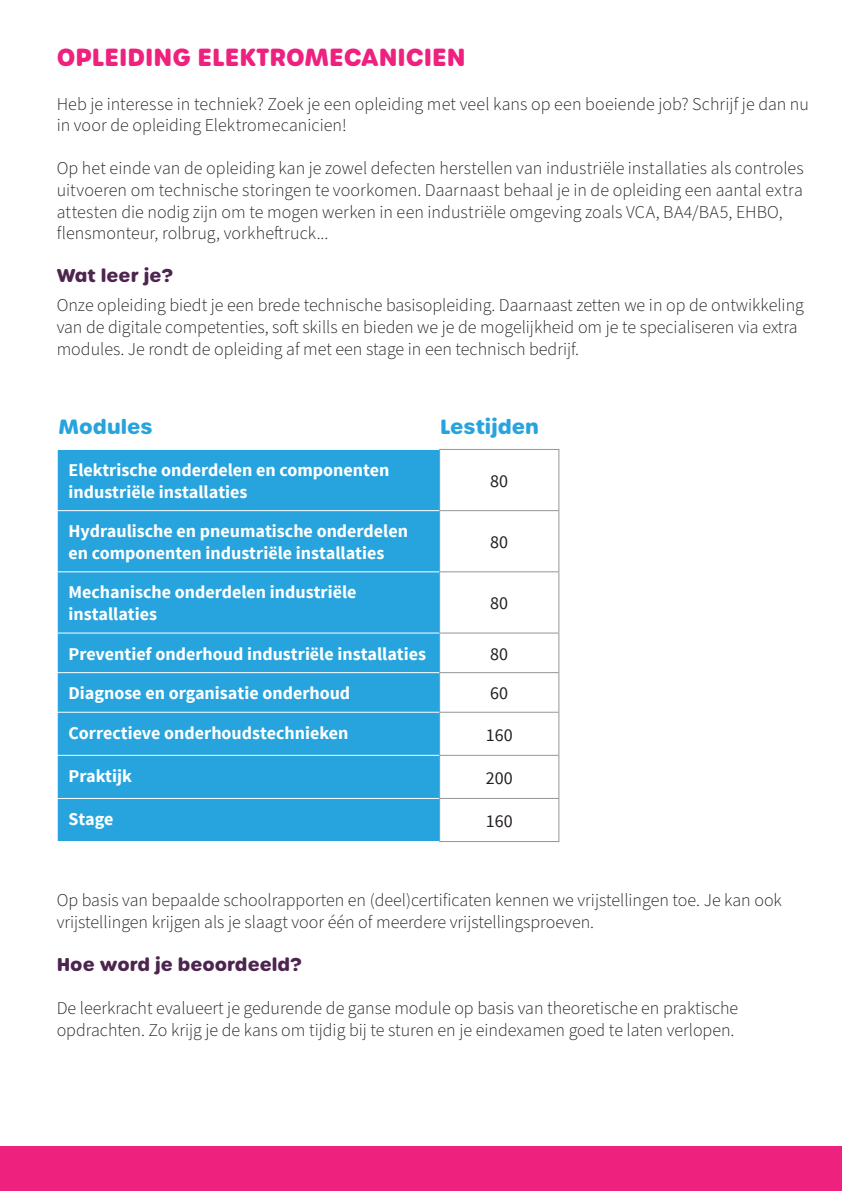
<style>
.page{position:relative;width:842px;height:1191px;background:#fff}
.page>*{position:absolute;margin:0;border:0;box-sizing:border-box;transform-origin:0 0}
.t1{font:700 24px "Urbane Rounded";color:#ee217f}
.t2{font:700 20px "Urbane Rounded";color:#27a4dd}
.t3{font:300 18px/21.6px "Source Sans Pro";color:#231f20}
.t4{font:700 18px/21.6px "Source Sans Pro";color:#fff}
.t5{font:700 18px "Urbane Rounded";color:#4d2450}
.Tabeltekst_standaard{font:18px "Source Sans Pro";color:#231f20}
.t6{font:700 18px "Urbane Rounded";color:#4d2550}
</style>
<div class="page">
<div style="left:0;top:1146px;width:842px;height:45px;background:#ee217f"></div>
<div style="left:58px;top:450px;width:381px;height:391px;background:#27a4dd"></div>
<hr style="left:439px;top:449px;width:120px;height:1px;background:#939598">
<hr style="left:439px;top:450px;width:1px;height:60px;background:#939598">
<hr style="left:439px;top:510px;width:120px;height:1px;background:#939598">
<hr style="left:439px;top:571px;width:120px;height:1px;background:#939598">
<hr style="left:439px;top:632px;width:120px;height:1px;background:#939598">
<hr style="left:439px;top:672px;width:120px;height:1px;background:#939598">
<hr style="left:439px;top:673px;width:1px;height:38px;background:#939598">
<hr style="left:439px;top:711px;width:120px;height:1px;background:#939598">
<hr style="left:439px;top:755px;width:120px;height:1px;background:#939598">
<hr style="left:439px;top:798px;width:120px;height:1px;background:#939598">
<hr style="left:439px;top:841px;width:120px;height:1px;background:#939598">
<hr style="left:57px;top:510px;width:382px;height:1px;background:#fff">
<hr style="left:57px;top:571px;width:382px;height:1px;background:#fff">
<hr style="left:57px;top:632px;width:382px;height:1px;background:#fff">
<hr style="left:57px;top:672px;width:382px;height:1px;background:#fff">
<hr style="left:57px;top:711px;width:382px;height:1px;background:#fff">
<hr style="left:57px;top:755px;width:382px;height:1px;background:#fff">
<hr style="left:57px;top:798px;width:382px;height:1px;background:#fff">
<hr style="left:558px;top:450px;width:1px;height:60px;background:#939598">
<hr style="left:439px;top:511px;width:1px;height:60px;background:#939598">
<hr style="left:558px;top:511px;width:1px;height:60px;background:#939598">
<hr style="left:439px;top:572px;width:1px;height:60px;background:#939598">
<hr style="left:558px;top:572px;width:1px;height:60px;background:#939598">
<hr style="left:439px;top:633px;width:1px;height:39px;background:#939598">
<hr style="left:558px;top:633px;width:1px;height:39px;background:#939598">
<hr style="left:558px;top:673px;width:1px;height:38px;background:#939598">
<hr style="left:439px;top:712px;width:1px;height:43px;background:#939598">
<hr style="left:558px;top:712px;width:1px;height:43px;background:#939598">
<hr style="left:439px;top:756px;width:1px;height:42px;background:#939598">
<hr style="left:558px;top:756px;width:1px;height:42px;background:#939598">
<hr style="left:439px;top:799px;width:1px;height:42px;background:#939598">
<hr style="left:558px;top:799px;width:1px;height:42px;background:#939598">
<h3 class="t1" style="left:57px;top:41px;width:410px">OPLEIDING ELEKTROMECANICIEN</h3>
<p class="t3" style="left:57px;top:93px;width:754px">Heb je interesse in techniek? Zoek je een opleiding met veel kans op een boeiende job? Schrijf je dan nu in voor de opleiding Elektromecanicien!</p>
<p class="t3" style="left:57px;top:158px;width:749px">Op het einde van de opleiding kan je zowel defecten herstellen van industriële installaties als controles uitvoeren om technische storingen te voorkomen. Daarnaast behaal je in de opleiding een aantal extra attesten die nodig zijn om te mogen werken in een industriële omgeving zoals VCA, BA4/BA5, EHBO, flensmonteur, rolbrug, vorkheftruck...</p>
<p class="t6" style="left:57px;top:263px;width:118px">Wat leer je?</p>
<p class="t3" style="left:57px;top:295px;width:749px">Onze opleiding biedt je een brede technische basisopleiding. Daarnaast zetten we in op de ontwikkeling van de digitale competenties, soft skills en bieden we je de mogelijkheid om je te specialiseren via extra modules. Je rondt de opleiding af met een stage in een technisch bedrijf.</p>
<h4 class="t2" style="left:59px;top:413px;width:95px">Modules</h4>
<h4 class="t2" style="left:440px;top:413px;width:100px">Lestijden</h4>
<p class="t4" style="left:69px;top:460px;width:322px">Elektrische onderdelen en componenten industriële installaties</p>
<p class="t4" style="left:69px;top:521px;width:341px">Hydraulische en pneumatische onderdelen en componenten industriële installaties</p>
<p class="t4" style="left:69px;top:582px;width:289px">Mechanische onderdelen industriële installaties</p>
<p class="Tabeltekst_standaard" style="left:490px;top:469px;width:19px">80</p>
<p class="Tabeltekst_standaard" style="left:490px;top:531px;width:19px">80</p>
<p class="Tabeltekst_standaard" style="left:490px;top:592px;width:19px">80</p>
<p class="t4" style="left:69px;top:643px;width:359px">Preventief onderhoud industriële installaties</p>
<p class="Tabeltekst_standaard" style="left:490px;top:642px;width:19px">80</p>
<p class="t4" style="left:69px;top:683px;width:283px">Diagnose en organisatie onderhoud</p>
<p class="Tabeltekst_standaard" style="left:490px;top:682px;width:19px">60</p>
<p class="t4" style="left:69px;top:722px;width:281px">Correctieve onderhoudstechnieken</p>
<p class="Tabeltekst_standaard" style="left:486px;top:723px;width:28px">160</p>
<p class="t4" style="left:69px;top:765px;width:65px">Praktijk</p>
<p class="Tabeltekst_standaard" style="left:486px;top:766px;width:28px">200</p>
<p class="t4" style="left:69px;top:809px;width:46px">Stage</p>
<p class="Tabeltekst_standaard" style="left:486px;top:809px;width:28px">160</p>
<p class="t3" style="left:57px;top:890px;width:727px">Op basis van bepaalde schoolrapporten en (deel)certificaten kennen we vrijstellingen toe. Je kan ook vrijstellingen krijgen als je slaagt voor één of meerdere vrijstellingsproeven.</p>
<p class="t5" style="left:57px;top:952px;width:246px">Hoe word je beoordeeld?</p>
<p class="t3" style="left:57px;top:998px;width:683px">De leerkracht evalueert je gedurende de ganse module op basis van theoretische en praktische opdrachten. Zo krijg je de kans om tijdig bij te sturen en je eindexamen goed te laten verlopen.</p>
</div>
